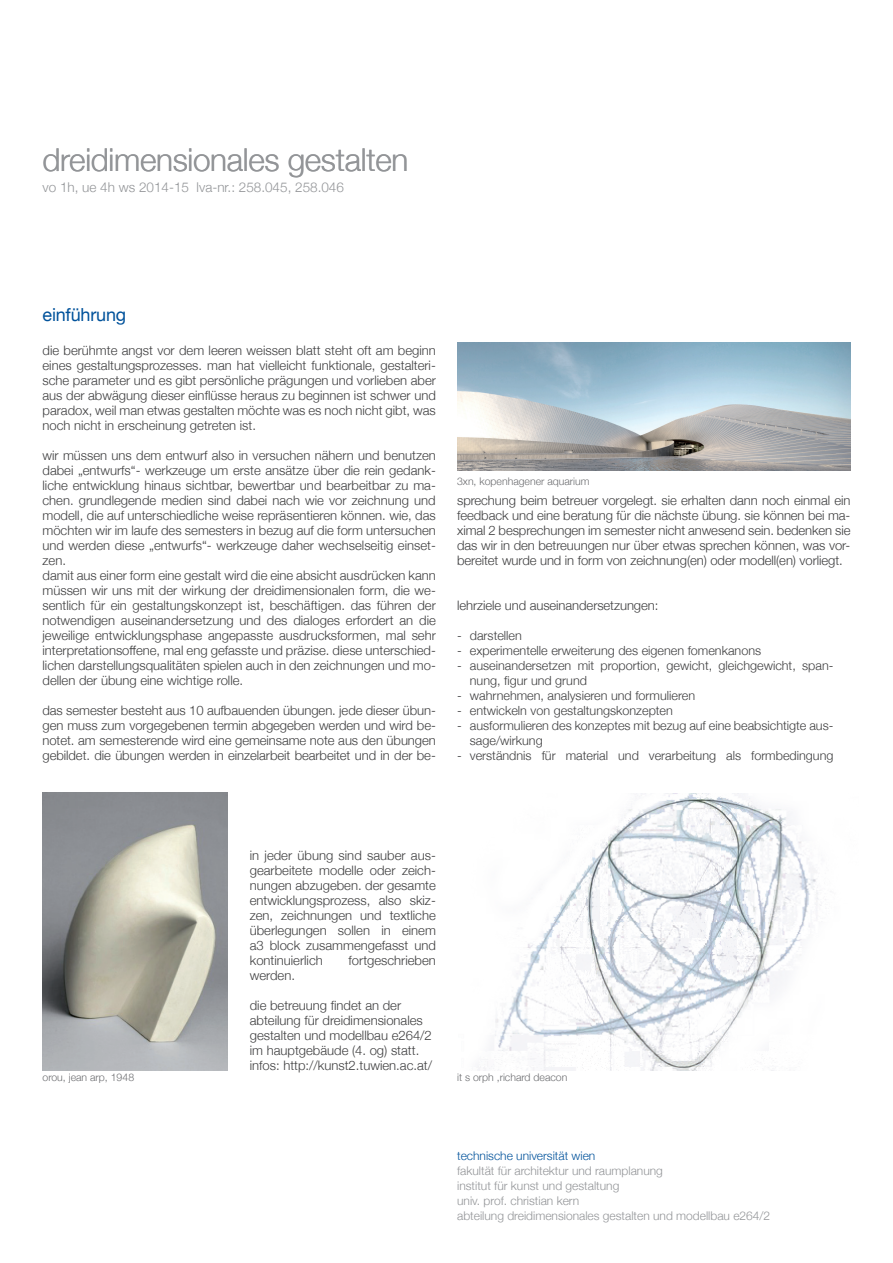
<style>
.page{position:relative;width:893px;height:1263px;background:#fff}
.page>*{position:absolute;margin:0;border:0;box-sizing:border-box;transform-origin:0 0}
.t1{font:300 31.5px "Helvetica Neue";letter-spacing:-.01em;color:#939598}
.t2{font:18px "Helvetica Neue";letter-spacing:-.01em;color:#01529b}
.t3{font:300 13.5px "Helvetica Neue";color:#939598}
.t4{font:300 13.05px/15px "Helvetica Neue";color:#3e3e3f;text-align:justify}
.t5{font:300 12.6px/15px "Helvetica Neue";color:#3e3e3f}
.t6{font:300 12px/15px "Helvetica Neue";color:#939598}
.t7{font:300 12px "Helvetica Neue";color:#01529b}
.t8{font:300 10.5px "Helvetica Neue";color:#6c6d70}
</style>
<div class="page">
<img style="left:478px;top:793px;width:348px;height:277px">
<img style="left:457px;top:342px;width:393px;height:129px">
<img style="left:43px;top:792px;width:185px;height:278px">
<h1 class="t1" style="left:43px;top:135px;width:367px">dreidimensionales gestalten</h1>
<p class="t3" style="left:43px;top:177px;width:303px">vo 1h, ue 4h ws 2014-15 lva-nr.: 258.045, 258.046</p>
<h2 class="t2" style="left:43px;top:302px;width:85px">einführung</h2>
<p class="t4" style="left:43px;top:342px;width:395px">die berühmte angst vor dem leeren weissen blatt steht oft am beginn eines gestaltungsprozesses. man hat vielleicht funktionale, gestalteri&shy;sche parameter und es gibt persönliche prägungen und vorlieben aber aus der abwägung dieser einflüsse heraus zu beginnen ist schwer und paradox, weil man etwas gestalten möchte was es noch nicht gibt, was noch nicht in erscheinung getreten ist.</p>
<p class="t4" style="left:43px;top:447px;width:395px;text-align:left">wir müssen uns dem entwurf also in versuchen nähern und benutzen dabei „entwurfs“- werkzeuge um erste ansätze über die rein gedank&shy;liche entwicklung hinaus sichtbar, bewertbar und bearbeitbar zu ma&shy;chen. grundlegende medien sind dabei nach wie vor zeichnung und modell, die auf unterschiedliche weise repräsentieren können. wie, das möchten wir im laufe des semesters in bezug auf die form untersuchen und werden diese „entwurfs“- werkzeuge daher wechselseitig einset&shy;zen.<br>damit aus einer form eine gestalt wird die eine absicht ausdrücken kann müssen wir uns mit der wirkung der dreidimensionalen form, die we&shy;sentlich für ein gestaltungskonzept ist, beschäftigen. das führen der notwendigen auseinandersetzung und des dialoges erfordert an die jeweilige entwicklungsphase angepasste ausdrucksformen, mal sehr interpretationsoffene, mal eng gefasste und präzise. diese unterschied&shy;lichen darstellungsqualitäten spielen auch in den zeichnungen und mo&shy;dellen der übung eine wichtige rolle.</p>
<p class="t4" style="left:43px;top:702px;width:395px">das semester besteht aus 10 aufbauenden übungen. jede dieser übun&shy;gen muss zum vorgegebenen termin abgegeben werden und wird be&shy;notet. am semesterende wird eine gemeinsame note aus den übungen gebildet. die übungen werden in einzelarbeit bearbeitet und in der be-</p>
<p class="t8" style="left:457px;top:473px;width:134px">3xn, kopenhagener aquarium</p>
<p class="t4" style="left:457px;top:492px;width:395px">sprechung beim betreuer vorgelegt. sie erhalten dann noch einmal ein feedback und eine beratung für die nächste übung. sie können bei ma&shy;ximal 2 besprechungen im semester nicht anwesend sein. bedenken sie das wir in den betreuungen nur über etwas sprechen können, was vor&shy;bereitet wurde und in form von zeichnung(en) oder modell(en) vorliegt.</p>
<p class="t4" style="left:457px;top:597px;width:203px">lehrziele und auseinandersetzungen:</p>
<p class="t5" style="left:457px;top:627px;width:66px">- darstellen</p>
<p class="t5" style="left:457px;top:642px;width:306px">- experimentelle erweiterung des eigenen fomenkanons</p>
<p class="t5" style="left:470px;top:657px;width:365px;text-indent:-13px">- auseinandersetzen mit proportion, gewicht, gleichgewicht, span&shy;nung, figur und grund</p>
<p class="t5" style="left:457px;top:687px;width:239px">- wahrnehmen, analysieren und formulieren</p>
<p class="t5" style="left:457px;top:702px;width:217px">- entwickeln von gestaltungskonzepten</p>
<p class="t5" style="left:470px;top:717px;width:365px;text-indent:-13px">- ausformulieren des konzeptes mit bezug auf eine beabsichtigte aus&shy;sage/wirkung</p>
<p class="t5" style="left:457px;top:747px;width:378px">- verständnis für material und verarbeitung als formbedingung</p>
<p class="t8" style="left:43px;top:1069px;width:93px">orou, jean arp, 1948</p>
<p class="t4" style="left:250px;top:847px;width:188px">in jeder übung sind sauber aus&shy;gearbeitete modelle oder zeich&shy;nungen abzugeben. der gesamte entwicklungsprozess, also skiz&shy;zen, zeichnungen und textliche überlegungen sollen in einem a3 block zusammengefasst und kontinuierlich</p>
<p class="t4" style="left:349px;top:952px;width:89px">fortgeschrieben</p>
<p class="t4" style="left:250px;top:967px;width:47px">werden.</p>
<p class="t4" style="left:250px;top:997px;width:184px;text-align:left">die betreuung findet an der abteilung für dreidimensionales gestalten und modellbau e264/2 im hauptgebäude (4. og) statt. infos: http://kunst2.tuwien.ac.at/</p>
<p class="t8" style="left:457px;top:1069px;width:112px">it s orph ,richard deacon</p>
<p class="t7" style="left:457px;top:1146px;width:140px">technische universität wien</p>
<p class="t6" style="left:457px;top:1163px;width:315px">fakultät für architektur und raumplanung<br>institut für kunst und gestaltung<br>univ. prof. christian kern<br>abteilung dreidimensionales gestalten und modellbau e264/2</p>
</div>
